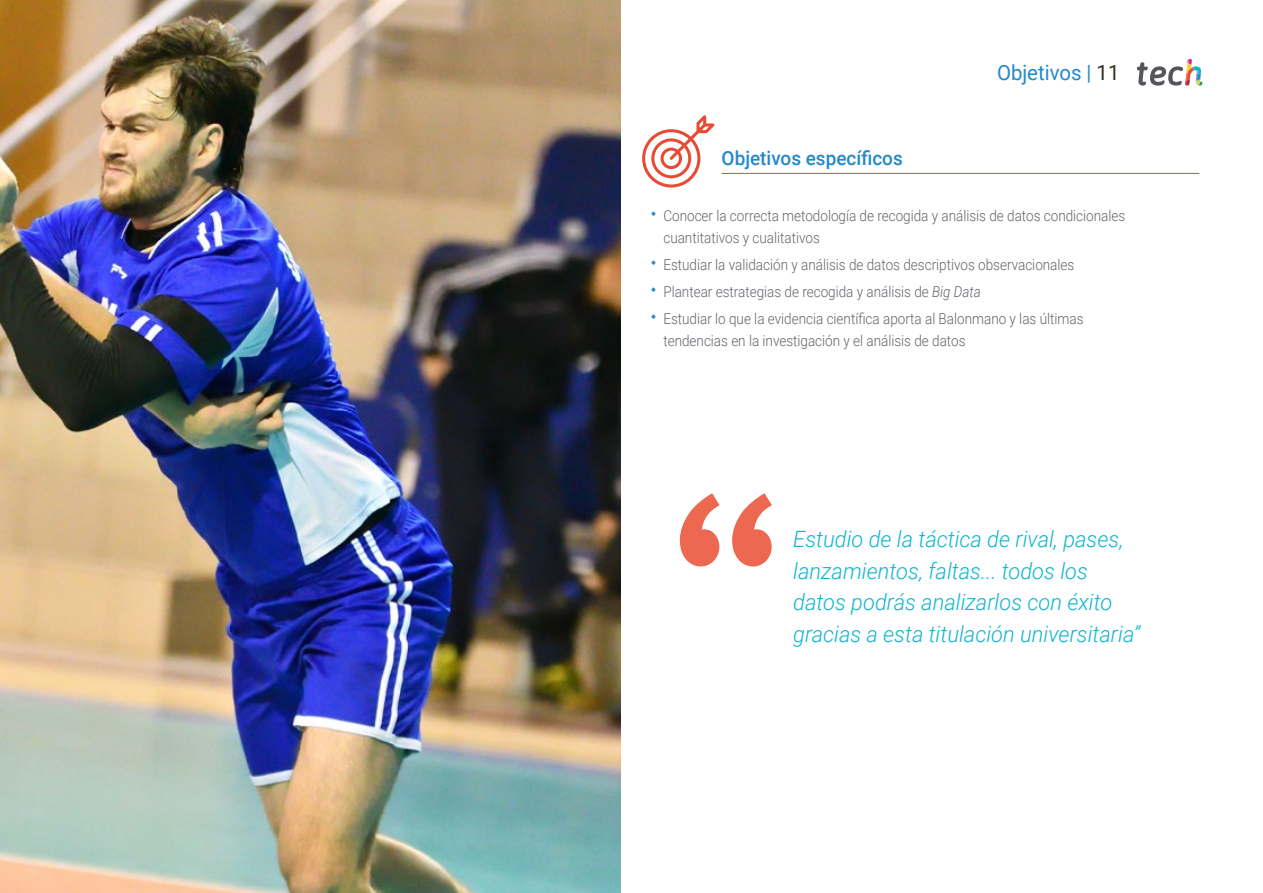
<style>
.page{position:relative;width:1263px;height:893px;background:#fff}
.page>*{position:absolute;margin:0;border:0;box-sizing:border-box;transform-origin:0 0}
.t1{font:italic 300 22.5px/31.5px "Roboto";color:#0fb6cf}
.t2{font:21px "Roboto";color:#2488c9}
.t3{font:500 19.5px "Roboto";color:#2488c9}
.t4{font:300 15px/26.7px "Roboto";color:#61646a;scale:.9 1}
.s1{color:#312e20}
.s2{font-style:italic}
</style>
<div class="page">
<svg style="left:1137px;top:59px;width:65px;height:27px"></svg>
<hr style="left:722px;top:173px;width:477px;height:1px;background:#2488c9">
<svg style="left:642px;top:115px;width:72px;height:73px"></svg>
<img style="left:0;top:0;width:621px;height:893px">
<svg style="left:680px;top:493px;width:92px;height:73px"></svg>
<h3 class="t3" style="left:722px;top:144px;width:183px">Objetivos específicos</h3>
<h2 class="t2" style="left:997px;top:57px;width:124px">Objetivos | <span class="s1">11</span></h2>
<p class="t4" style="left:663px;top:204px;width:515px;line-height:22.5px">Conocer la correcta metodología de recogida y análisis de datos condicionales cuantitativos y cualitativos</p>
<p class="t4" style="left:663px;top:251px;width:468px">Estudiar la validación y análisis de datos descriptivos observacionales<br>Plantear estrategias de recogida y análisis de <span class="s2">Big Data<br></span>Estudiar lo que la evidencia científica aporta al Balonmano y las últimas</p>
<p class="t4" style="left:663px;top:327px;width:337px">tendencias en la investigación y el análisis de datos</p>
<h1 class="t1" style="left:793px;top:523px;width:348px">Estudio de la táctica de rival, pases, lanzamientos, faltas... todos los datos podrás analizarlos con éxito gracias a esta titulación universitaria”</h1>
</div>
